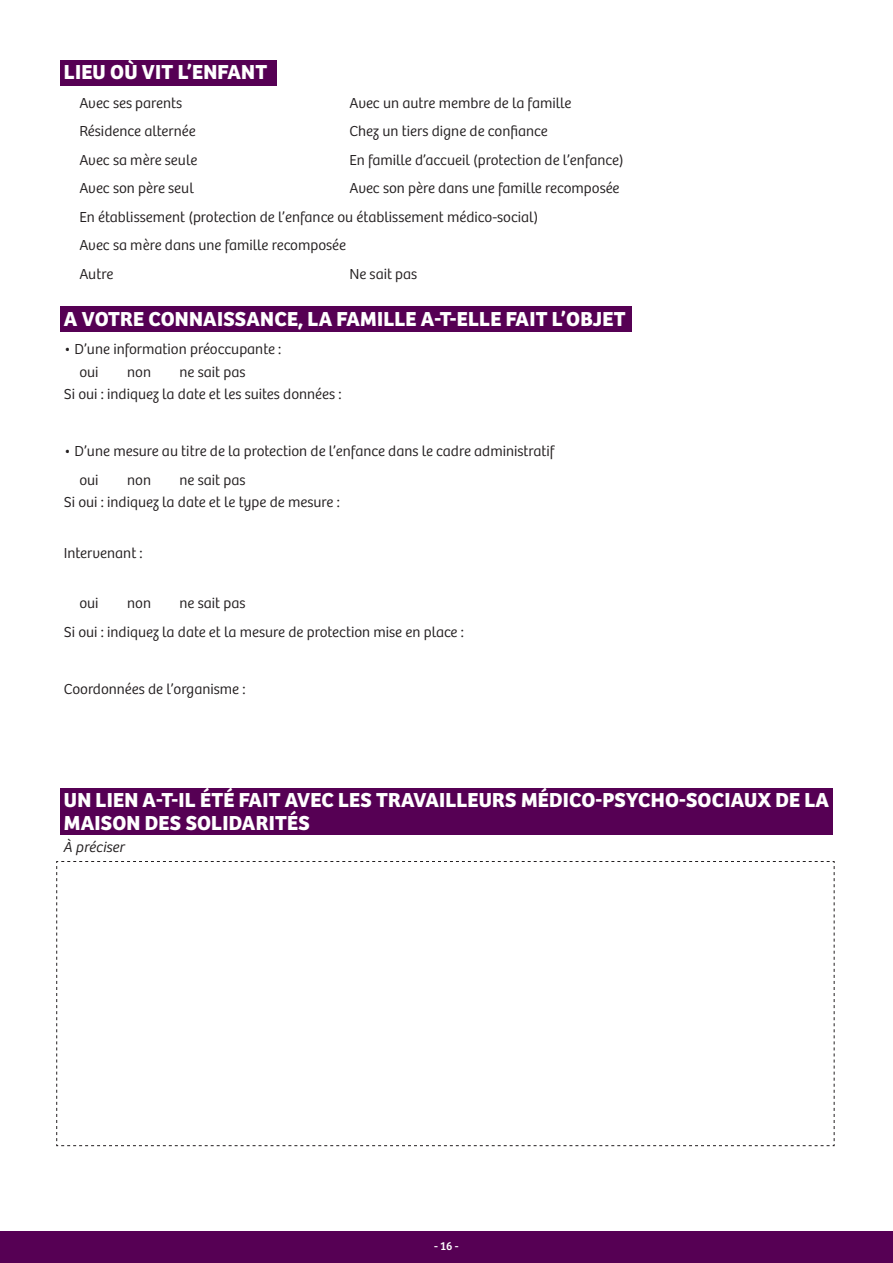
<style>
.page{position:relative;width:893px;height:1263px;background:#fff}
.page>*{position:absolute;margin:0;border:0;box-sizing:border-box;transform-origin:0 0}
.t1{font:700 21px/22.5px "Bree";letter-spacing:.01em;color:#fff}
.t2{font:300 15px "Bree";color:#231f20}
.t3{font:italic 300 15px "Bree";color:#231f20}
.t4{font:12px "Bree";color:#fff}
</style>
<div class="page">
<svg style="left:56px;top:861px;width:779px;height:285px"></svg>
<div style="left:0;top:1231px;width:893px;height:32px;background:#560054"></div>
<div style="left:60px;top:60px;width:216px;height:25px;background:#560054"></div>
<div style="left:60px;top:306px;width:572px;height:26px;background:#560054"></div>
<div style="left:60px;top:788px;width:773px;height:46px;background:#560054"></div>
<p class="t1" style="left:64px;top:59px;width:205px">LIEU OÙ VIT L’ENFANT</p>
<p class="t2" style="left:79px;top:92px;width:105px">Avec ses parents</p>
<p class="t2" style="left:349px;top:92px;width:224px">Avec un autre membre de la famille</p>
<p class="t2" style="left:79px;top:120px;width:118px">Résidence alternée</p>
<p class="t2" style="left:349px;top:120px;width:200px">Chez un tiers digne de confiance</p>
<p class="t2" style="left:79px;top:149px;width:119px">Avec sa mère seule</p>
<p class="t2" style="left:349px;top:149px;width:276px">En famille d’accueil (protection de l’enfance)</p>
<p class="t2" style="left:79px;top:177px;width:116px">Avec son père seul</p>
<p class="t2" style="left:349px;top:177px;width:272px">Avec son père dans une famille recomposée</p>
<p class="t2" style="left:79px;top:206px;width:461px">En établissement (protection de l’enfance ou établissement médico-social)</p>
<p class="t2" style="left:79px;top:234px;width:268px">Avec sa mère dans une famille recomposée</p>
<p class="t2" style="left:79px;top:263px;width:36px">Autre</p>
<p class="t2" style="left:349px;top:263px;width:69px">Ne sait pas</p>
<p class="t1" style="left:64px;top:305px;width:563px">A VOTRE CONNAISSANCE, LA FAMILLE A-T-ELLE FAIT L’OBJET</p>
<p class="t2" style="left:64px;top:338px;width:219px">• D’une information préoccupante :</p>
<p class="t2" style="left:79px;top:361px;width:21px">oui</p>
<p class="t2" style="left:127px;top:361px;width:25px">non</p>
<p class="t2" style="left:179px;top:361px;width:67px">ne sait pas</p>
<p class="t2" style="left:64px;top:383px;width:279px">Si oui : indiquez la date et les suites données :</p>
<p class="t2" style="left:64px;top:440px;width:492px">• D’une mesure au titre de la protection de l’enfance dans le cadre administratif</p>
<p class="t2" style="left:79px;top:469px;width:21px">oui</p>
<p class="t2" style="left:127px;top:469px;width:25px">non</p>
<p class="t2" style="left:179px;top:469px;width:67px">ne sait pas</p>
<p class="t2" style="left:64px;top:491px;width:278px">Si oui : indiquez la date et le type de mesure :</p>
<p class="t2" style="left:64px;top:542px;width:80px">Intervenant :</p>
<p class="t2" style="left:79px;top:592px;width:21px">oui</p>
<p class="t2" style="left:127px;top:592px;width:25px">non</p>
<p class="t2" style="left:179px;top:592px;width:67px">ne sait pas</p>
<p class="t2" style="left:64px;top:621px;width:402px">Si oui : indiquez la date et la mesure de protection mise en place :</p>
<p class="t2" style="left:64px;top:678px;width:183px">Coordonnées de l’organisme :</p>
<p class="t1" style="left:64px;top:787px;width:767px">UN LIEN A-T-IL ÉTÉ FAIT AVEC LES TRAVAILLEURS MÉDICO-PSYCHO-SOCIAUX DE LA<br>MAISON DES SOLIDARITÉS</p>
<p class="t3" style="left:64px;top:836px;width:63px">À préciser</p>
<p class="t4" style="left:434px;top:1237px;width:26px">- 16 -</p>
</div>
